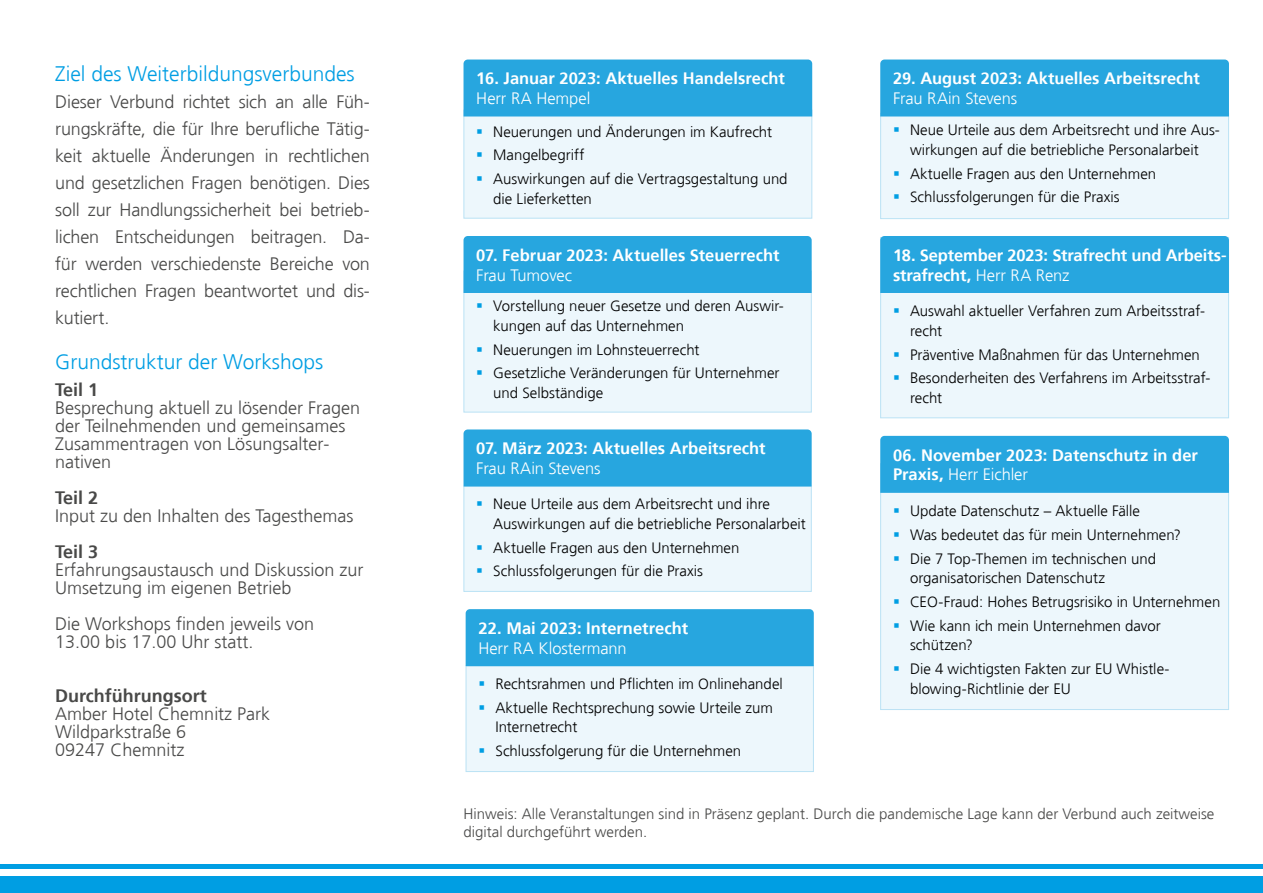
<style>
.page{position:relative;width:1263px;height:893px;background:#fff}
.page>*{position:absolute;margin:0;border:0;box-sizing:border-box;transform-origin:0 0}
.t1{font:300 21px "Frutiger";color:#009ee3}
.t2{font:300 18px/27px "Frutiger";color:#494948}
.t3{font:700 18px "Frutiger";color:#494948}
.t4{font:700 16.5px/19.8px "Frutiger";color:#fff}
.t5{font:300 16.5px "Frutiger";letter-spacing:-.005em;color:#fff}
.t6{font:300 15px/23.7px "Frutiger";color:#000}
.t7{font:300 15px/18px "Frutiger";color:#494948}
.s1{font-weight:300}
</style>
<div class="page">
<hr style="left:0;top:864px;width:1263px;height:4px;background:#009ee3">
<div style="left:0;top:877px;width:1263px;height:16px;background:#009ee3"></div>
<div style="left:463px;top:110px;width:349px;height:109px;background:#e9f6fc;border:1px solid #a9dbf2"></div>
<div style="left:463px;top:60px;width:349px;height:56px;background:#27a6df"></div>
<div style="left:463px;top:271px;width:349px;height:141px;background:#e9f6fc;border:1px solid #a9dbf2"></div>
<div style="left:463px;top:236px;width:349px;height:57px;background:#27a6df"></div>
<div style="left:463px;top:486px;width:349px;height:106px;background:#e9f6fc;border:1px solid #a9dbf2"></div>
<div style="left:463px;top:429px;width:349px;height:57px;background:#27a6df"></div>
<div style="left:880px;top:113px;width:349px;height:106px;background:#e9f6fc;border:1px solid #a9dbf2"></div>
<div style="left:880px;top:60px;width:349px;height:56px;background:#27a6df"></div>
<div style="left:880px;top:237px;width:349px;height:181px;background:#e9f6fc;border:1px solid #a9dbf2"></div>
<div style="left:880px;top:236px;width:349px;height:57px;background:#27a6df"></div>
<div style="left:880px;top:463px;width:349px;height:247px;background:#e9f6fc;border:1px solid #a9dbf2"></div>
<div style="left:880px;top:436px;width:349px;height:57px;background:#27a6df"></div>
<div style="left:466px;top:666px;width:348px;height:106px;background:#e9f6fc;border:1px solid #a9dbf2"></div>
<div style="left:466px;top:609px;width:348px;height:57px;background:#27a6df"></div>
<h1 class="t1" style="left:55px;top:62px;width:301px">Ziel des Weiterbildungsverbundes</h1>
<p class="t2" style="left:55px;top:89px;width:316px;text-align:justify">Dieser Verbund richtet sich an alle Füh&shy;rungskräfte, die für Ihre berufliche Tätig&shy;keit aktuelle Änderungen in rechtlichen und gesetzlichen Fragen benötigen. Dies soll zur Handlungssicherheit bei betrieb&shy;lichen Entscheidungen beitragen. Da&shy;für werden verschiedenste Bereiche von rechtlichen Fragen beantwortet und dis&shy;kutiert.</p>
<h1 class="t1" style="left:55px;top:350px;width:269px">Grundstruktur der Workshops</h1>
<p class="t3" style="left:55px;top:379px;width:45px">Teil 1</p>
<p class="t2" style="left:55px;top:399px;width:306px;line-height:18px">Besprechung aktuell zu lösender Fragen der Teilnehmenden und gemeinsames<br>Zusammentragen von Lösungsalter&shy;nativen</p>
<p class="t3" style="left:55px;top:487px;width:45px">Teil 2</p>
<p class="t2" style="left:55px;top:503px;width:300px">Input zu den Inhalten des Tagesthemas</p>
<p class="t3" style="left:55px;top:541px;width:45px">Teil 3</p>
<p class="t2" style="left:55px;top:561px;width:310px;line-height:18px">Erfahrungsaustausch und Diskussion zur<br>Umsetzung im eigenen Betrieb</p>
<p class="t2" style="left:55px;top:615px;width:260px;line-height:18px">Die Workshops finden jeweils von<br>13.00 bis 17.00 Uhr statt.</p>
<p class="t3" style="left:55px;top:685px;width:153px">Durchführungsort</p>
<p class="t2" style="left:55px;top:705px;width:217px;line-height:18px">Amber Hotel Chemnitz Park<br>Wildparkstraße 6<br>09247 Chemnitz</p>
<p class="t4" style="left:476px;top:69px;width:310px">16. Januar 2023: Aktuelles Handelsrecht</p>
<p class="t5" style="left:476px;top:89px;width:116px">Herr RA Hempel</p>
<p class="t6" style="left:493px;top:120px;width:296px">Neuerungen und Änderungen im Kaufrecht<br>Mangelbegriff<br>Auswirkungen auf die Vertragsgestaltung und</p>
<p class="t6" style="left:493px;top:187px;width:100px">die Lieferketten</p>
<p class="t4" style="left:476px;top:245px;width:305px">07. Februar 2023: Aktuelles Steuerrecht</p>
<p class="t5" style="left:476px;top:266px;width:97px">Frau Tumovec</p>
<p class="t6" style="left:493px;top:297px;width:292px;line-height:19.5px">Vorstellung neuer Gesetze und deren Auswir&shy;kungen auf das Unternehmen</p>
<p class="t6" style="left:493px;top:338px;width:288px">Neuerungen im Lohnsteuerrecht<br>Gesetzliche Veränderungen für Unternehmer</p>
<p class="t6" style="left:493px;top:381px;width:112px">und Selbständige</p>
<p class="t4" style="left:476px;top:439px;width:291px">07. März 2023: Aktuelles Arbeitsrecht</p>
<p class="t5" style="left:476px;top:459px;width:126px">Frau RAin Stevens</p>
<p class="t6" style="left:493px;top:495px;width:314px;line-height:19.5px">Neue Urteile aus dem Arbeitsrecht und ihre<br>Auswirkungen auf die betriebliche Personalarbeit</p>
<p class="t6" style="left:493px;top:536px;width:248px">Aktuelle Fragen aus den Unternehmen<br>Schlussfolgerungen für die Praxis</p>
<p class="t4" style="left:478px;top:618px;width:211px">22. Mai 2023: Internetrecht</p>
<p class="t5" style="left:478px;top:639px;width:150px">Herr RA Klostermann</p>
<p class="t6" style="left:495px;top:672px;width:289px">Rechtsrahmen und Pflichten im Onlinehandel<br>Aktuelle Rechtsprechung sowie Urteile zum</p>
<p class="t6" style="left:495px;top:715px;width:247px">Internetrecht<br>Schlussfolgerung für die Unternehmen</p>
<p class="t4" style="left:893px;top:69px;width:308px">29. August 2023: Aktuelles Arbeitsrecht</p>
<p class="t5" style="left:893px;top:89px;width:126px">Frau RAin Stevens</p>
<p class="t6" style="left:910px;top:121px;width:311px;line-height:19.5px">Neue Urteile aus dem Arbeitsrecht und ihre Aus&shy;wirkungen auf die betriebliche Personalarbeit</p>
<p class="t6" style="left:910px;top:162px;width:248px">Aktuelle Fragen aus den Unternehmen<br>Schlussfolgerungen für die Praxis</p>
<p class="t4" style="left:893px;top:245px;width:335px">18. September 2023: Strafrecht und Arbeits&shy;strafrecht, <span class="s1">Herr RA Renz</span></p>
<p class="t6" style="left:910px;top:302px;width:297px;line-height:19.5px">Auswahl aktueller Verfahren zum Arbeitsstraf&shy;recht</p>
<p class="t6" style="left:910px;top:343px;width:302px">Präventive Maßnahmen für das Unternehmen<br>Besonderheiten des Verfahrens im Arbeitsstraf-</p>
<p class="t6" style="left:910px;top:386px;width:34px">recht</p>
<p class="t4" style="left:893px;top:445px;width:306px">06. November 2023: Datenschutz in der<br>Praxis, <span class="s1">Herr Eichler</span></p>
<p class="t6" style="left:910px;top:500px;width:273px">Update Datenschutz – Aktuelle Fälle<br>Was bedeutet das für mein Unternehmen?<br>Die 7 Top-Themen im technischen und</p>
<p class="t6" style="left:910px;top:567px;width:312px">organisatorischen Datenschutz<br>CEO-Fraud: Hohes Betrugsrisiko in Unternehmen<br>Wie kann ich mein Unternehmen davor</p>
<p class="t6" style="left:910px;top:634px;width:261px">schützen?<br>Die 4 wichtigsten Fakten zur EU Whistle-</p>
<p class="t6" style="left:910px;top:677px;width:162px">blowing-Richtlinie der EU</p>
<p class="t7" style="left:463px;top:805px;width:752px">Hinweis: Alle Veranstaltungen sind in Präsenz geplant. Durch die pandemische Lage kann der Verbund auch zeitweise digital durchgeführt werden.</p>
</div>
